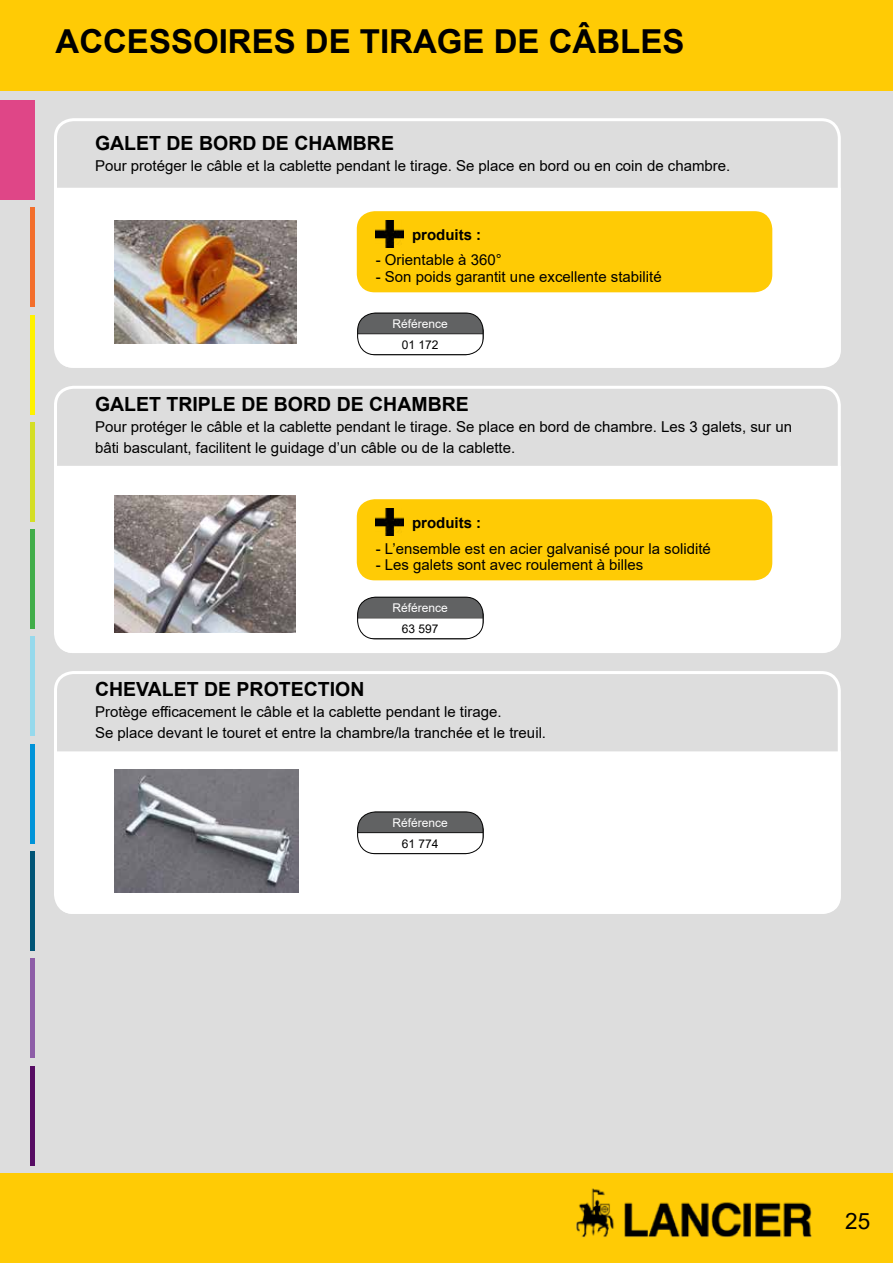
<style>
.page{position:relative;width:893px;height:1263px;background:#fff}
.page>*{position:absolute;margin:0;border:0;box-sizing:border-box;transform-origin:0 0}
.t1{font:700 33px "Arial";color:#000}
.t2{font:22.5px "Arial";color:#000}
.t3{font:700 19.5px "Arial";color:#000}
.t4{font:15px/21px "Arial";color:#000}
.t5{font:700 15px "Arial";color:#000}
.t6{font:12px "Arial";color:#fff}
.t7{font:12px "Arial";color:#000}
</style>
<div class="page">
<div style="left:0;top:0;width:893px;height:1190px;background:#ddd"></div>
<div style="left:2px;top:1172px;width:891px;height:91px;background:#ffcb05"></div>
<hr style="left:0;top:1172px;width:2px;height:91px;background:#ffcb05">
<img style="left:576px;top:1188px;width:236px;height:50px">
<div style="left:2px;top:0;width:891px;height:90px;background:#ffcb05"></div>
<hr style="left:0;top:0;width:4px;height:90px;background:#ffcb05">
<div style="left:54px;top:671px;width:787px;height:243px;border:3px solid #fff;border-radius:18px"></div>
<div style="left:56px;top:751px;width:785px;height:163px;background:#fff"></div>
<img style="left:114px;top:769px;width:185px;height:123px">
<div style="left:358px;top:812px;width:125px;height:21px;background:#616263"></div>
<div style="left:358px;top:833px;width:125px;height:21px;background:#fff"></div>
<hr style="left:358px;top:812px;width:125px;height:1px;background:#000">
<hr style="left:358px;top:832px;width:125px;height:1px;background:#000">
<svg style="left:483px;top:812px;width:1px;height:41px"></svg>
<hr style="left:358px;top:853px;width:125px;height:1px;background:#000">
<div style="left:357px;top:812px;width:126px;height:42px;border:1px solid #000;border-radius:18px"></div>
<div style="left:56px;top:188px;width:785px;height:180px;background:#fff"></div>
<img style="left:114px;top:221px;width:182px;height:123px">
<div style="left:358px;top:313px;width:125px;height:21px;background:#616263"></div>
<div style="left:358px;top:334px;width:125px;height:21px;background:#fff"></div>
<hr style="left:358px;top:313px;width:125px;height:1px;background:#000">
<hr style="left:358px;top:333px;width:125px;height:1px;background:#000">
<svg style="left:483px;top:313px;width:1px;height:42px"></svg>
<hr style="left:358px;top:354px;width:125px;height:1px;background:#000">
<div style="left:357px;top:313px;width:126px;height:42px;border:1px solid #000;border-radius:18px"></div>
<div style="left:56px;top:466px;width:785px;height:187px;background:#fff"></div>
<img style="left:114px;top:496px;width:181px;height:136px">
<div style="left:358px;top:597px;width:125px;height:21px;background:#616263"></div>
<div style="left:358px;top:618px;width:125px;height:21px;background:#fff"></div>
<hr style="left:358px;top:597px;width:125px;height:1px;background:#000">
<hr style="left:358px;top:618px;width:125px;height:1px;background:#000">
<svg style="left:483px;top:597px;width:1px;height:42px"></svg>
<hr style="left:358px;top:639px;width:125px;height:1px;background:#000">
<div style="left:357px;top:597px;width:126px;height:42px;border:1px solid #000;border-radius:18px"></div>
<div style="left:0;top:100px;width:35px;height:100px;background:#df4687"></div>
<hr style="left:31px;top:529px;width:4px;height:100px;background:#41ad49">
<hr style="left:31px;top:315px;width:4px;height:100px;background:#fff200">
<hr style="left:31px;top:744px;width:4px;height:100px;background:#0093d8">
<hr style="left:31px;top:958px;width:4px;height:100px;background:#8d5da7">
<hr style="left:31px;top:207px;width:4px;height:100px;background:#f36e2b">
<hr style="left:31px;top:637px;width:4px;height:99px;background:#96d9ec">
<hr style="left:31px;top:422px;width:4px;height:100px;background:#d4de25">
<hr style="left:31px;top:851px;width:4px;height:100px;background:#005476">
<hr style="left:31px;top:1066px;width:4px;height:99px;background:#570c63">
<div style="left:357px;top:211px;width:415px;height:81px;background:#ffcb05;border-radius:18px"></div>
<img style="left:376px;top:220px;width:27px;height:28px">
<div style="left:357px;top:499px;width:415px;height:81px;background:#ffcb05;border-radius:18px"></div>
<img style="left:376px;top:508px;width:27px;height:28px">
<h1 class="t1" style="left:56px;top:18px;width:630px">ACCESSOIRES DE TIRAGE DE CÂBLES</h1>
<h3 class="t3" style="left:95px;top:129px;width:300px">GALET DE BORD DE CHAMBRE</h3>
<p class="t4" style="left:95px;top:155px;width:637px">Pour protéger le câble et la cablette pendant le tirage. Se place en bord ou en coin de chambre.</p>
<p class="t5" style="left:412px;top:224px;width:71px">produits :</p>
<p class="t4" style="left:376px;top:250px;width:128px">- Orientable à 360°</p>
<p class="t4" style="left:376px;top:266px;width:287px">- Son poids garantit une excellente stabilité</p>
<p class="t6" style="left:393px;top:315px;width:57px">Référence</p>
<p class="t7" style="left:402px;top:336px;width:38px">01 172</p>
<h3 class="t3" style="left:95px;top:390px;width:375px">GALET TRIPLE DE BORD DE CHAMBRE</h3>
<p class="t4" style="left:95px;top:416px;width:699px">Pour protéger le câble et la cablette pendant le tirage. Se place en bord de chambre. Les 3 galets, sur un bâti basculant, facilitent le guidage d’un câble ou de la cablette.</p>
<p class="t5" style="left:412px;top:512px;width:71px">produits :</p>
<p class="t4" style="left:376px;top:538px;width:337px">- L’ensemble est en acier galvanisé pour la solidité</p>
<p class="t4" style="left:376px;top:554px;width:269px">- Les galets sont avec roulement à billes</p>
<p class="t6" style="left:393px;top:599px;width:57px">Référence</p>
<p class="t7" style="left:402px;top:620px;width:38px">63 597</p>
<h3 class="t3" style="left:95px;top:676px;width:271px">CHEVALET DE PROTECTION</h3>
<p class="t4" style="left:95px;top:701px;width:453px">Protège efficacement le câble et la cablette pendant le tirage.<br>Se place devant le touret et entre la chambre/la tranchée et le treuil.</p>
<p class="t6" style="left:393px;top:814px;width:57px">Référence</p>
<p class="t7" style="left:402px;top:835px;width:38px">61 774</p>
<h2 class="t2" style="left:845px;top:1205px;width:27px">25</h2>
</div>
